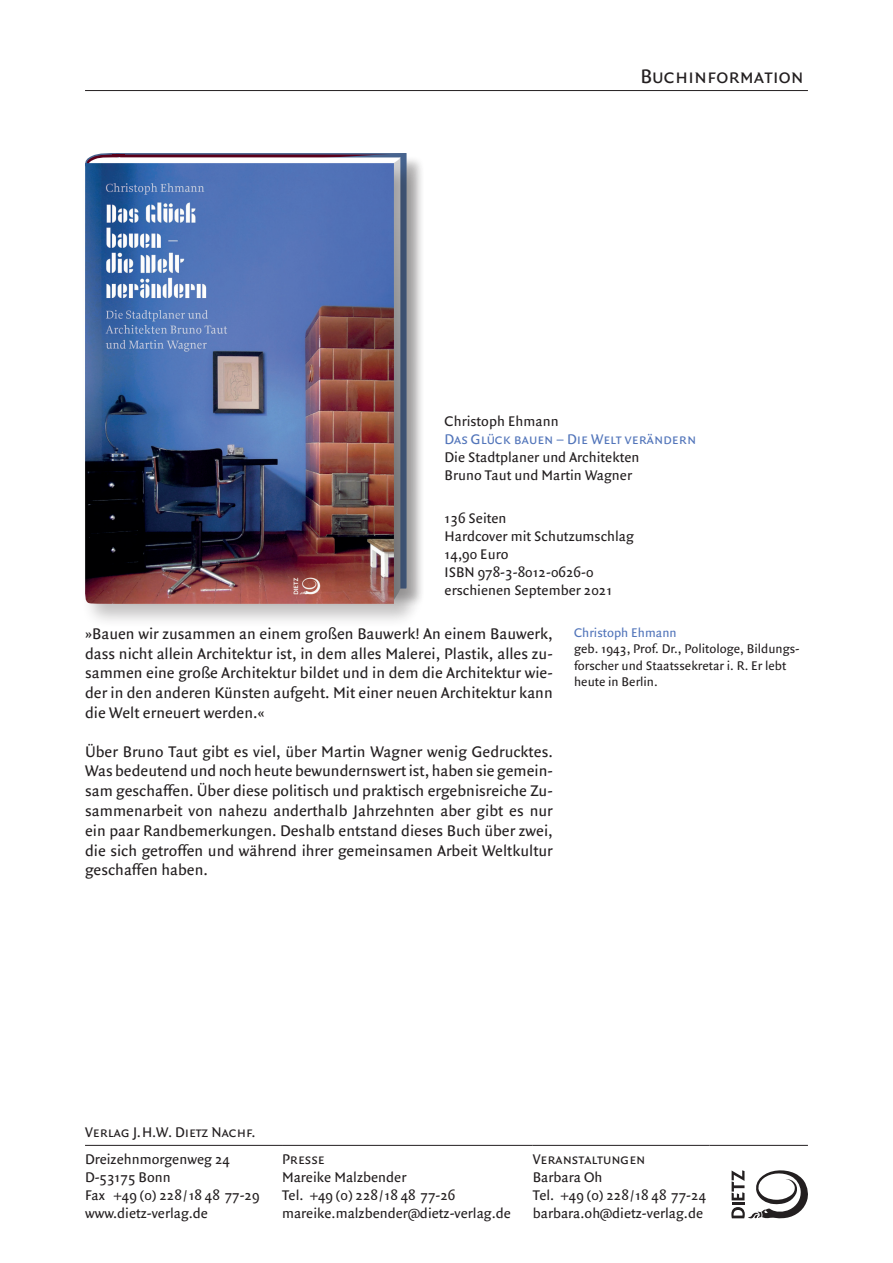
<style>
.page{position:relative;width:893px;height:1263px;background:#fff}
.page>*{position:absolute;margin:0;border:0;box-sizing:border-box;transform-origin:0 0}
.t1{font:21px "Quadraat Sans Small Caps";color:#231f20}
.t2{font:16.5px/19.8px "Quadraat Sans";color:#231f20;text-align:justify}
.t3{font:15px/18px "Quadraat Sans";color:#231f20}
.t4{font:15px "Quadraat Sans Small Caps";color:#231f20}
.t5{font:15px "Quadraat Sans Small Caps";color:#5275ba}
.t6{font:13.5px/16.2px "Quadraat Sans";color:#231f20}
.t7{font:13.5px "Quadraat Sans";color:#5275ba}
</style>
<div class="page">
<hr style="left:85px;top:90px;width:723px;height:1px;background:#231f20">
<hr style="left:85px;top:1145px;width:197px;height:1px;background:#231f20">
<hr style="left:282px;top:1145px;width:251px;height:1px;background:#231f20">
<hr style="left:533px;top:1145px;width:177px;height:1px;background:#231f20">
<hr style="left:710px;top:1145px;width:98px;height:1px;background:#231f20">
<svg style="left:731px;top:1170px;width:77px;height:48px"></svg>
<div style="left:387px;top:156px;width:38px;height:468px;background:#f4f4f4"></div>
<div style="left:81px;top:159px;width:338px;height:470px;background:#231f20;opacity:.28"></div>
<img style="left:84px;top:153px;width:317px;height:450px">
<p class="t1" style="left:640px;top:64px;width:165px">Buchinformation</p>
<p class="t3" style="left:445px;top:412px;width:116px">Christoph Ehmann</p>
<p class="t5" style="left:445px;top:430px;width:253px">Das Glück bauen – Die Welt verändern</p>
<p class="t3" style="left:445px;top:448px;width:196px">Die Stadtplaner und Architekten<br>Bruno Taut und Martin Wagner</p>
<p class="t3" style="left:445px;top:510px;width:191px">136 Seiten<br>Hardcover mit Schutzumschlag<br>14,90 Euro<br>ISBN 978-3-8012-0626-0 erschienen September 2021</p>
<p class="t2" style="left:85px;top:624px;width:469px">»Bauen wir zusammen an einem großen Bauwerk! An einem Bauwerk, dass nicht allein Architektur ist, in dem alles Malerei, Plastik, alles zu&shy;sammen eine große Architektur bildet und in dem die Architektur wie&shy;der in den anderen Künsten aufgeht. Mit einer neuen Architektur kann die Welt erneuert werden.«</p>
<p class="t2" style="left:85px;top:742px;width:469px">Über Bruno Taut gibt es viel, über Martin Wagner wenig Gedrucktes.<br>Was bedeutend und noch heute bewundernswert ist, haben sie gemein&shy;sam geschaffen. Über diese politisch und praktisch ergebnisreiche Zu&shy;sammenarbeit von nahezu anderthalb Jahrzehnten aber gibt es nur ein paar Randbemerkungen. Deshalb entstand dieses Buch über zwei, die sich getroffen und während ihrer gemeinsamen Arbeit Weltkultur geschaffen haben.</p>
<p class="t7" style="left:574px;top:625px;width:104px">Christoph Ehmann</p>
<p class="t6" style="left:574px;top:641px;width:227px">geb. 1943, Prof. Dr., Politologe, Bildungs&shy;forscher und Staatssekretar i. R. Er lebt heute in Berlin.</p>
<p class="t4" style="left:85px;top:1123px;width:172px">Verlag J.H.W. Dietz Nachf.</p>
<p class="t3" style="left:85px;top:1151px;width:176px">Dreizehnmorgenweg 24<br>D-53175 Bonn<br>Fax +49 (0) 228/18 48 77-29 www.dietz-verlag.de</p>
<p class="t4" style="left:282px;top:1151px;width:44px">Presse</p>
<p class="t3" style="left:282px;top:1169px;width:230px">Mareike Malzbender<br>Tel. +49 (0) 228/18 48 77-26 mareike.malzbender@dietz-verlag.de</p>
<p class="t4" style="left:533px;top:1151px;width:114px">Veranstaltungen</p>
<p class="t3" style="left:533px;top:1169px;width:175px">Barbara Oh<br>Tel. +49 (0) 228/18 48 77-24 barbara.oh@dietz-verlag.de</p>
</div>
